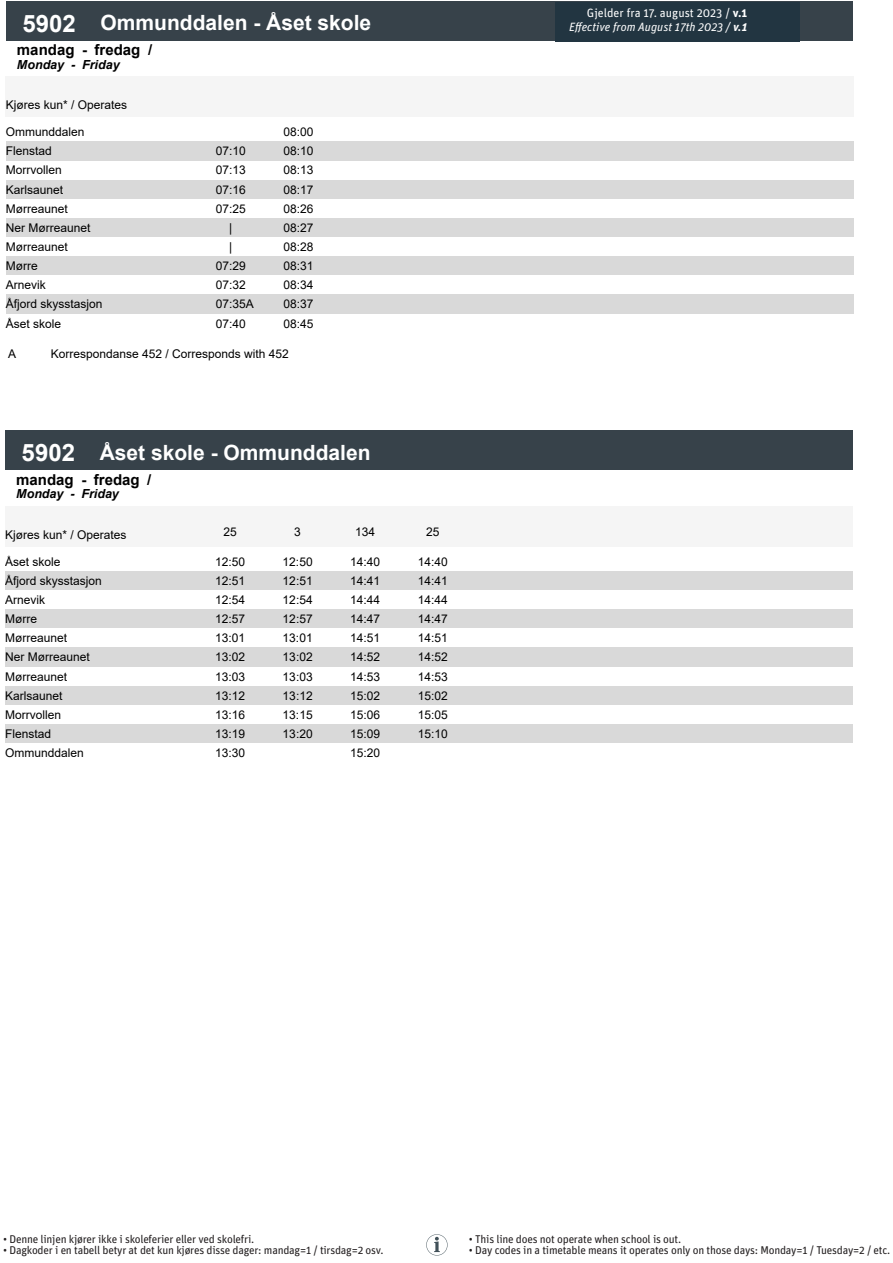
<style>
.page{position:relative;width:893px;height:1263px;background:#fff}
.page>*{position:absolute;margin:0;border:0;box-sizing:border-box;transform-origin:0 0}
.t1{font:700 21px "Arial";color:#fff}
.t2{font:700 15px "Arial";color:#000}
.t3{font:italic 700 12.45px "Arial";color:#000}
.t4{font:12px "Arial";color:#000}
.t5{font:italic 12px/14.4px "Unit Pro";color:#fff;text-align:right}
.t6{font:11.25px "Unit Pro";letter-spacing:-.02em;color:#231f20}
.s1{font-size:24px}
.s2{font-style:normal}
.s3{font-weight:700;font-style:normal}
.s4{font-weight:700}
</style>
<div class="page">
<div style="left:6px;top:77px;width:191px;height:40px;background:#f5f5f5"></div>
<div style="left:197px;top:77px;width:68px;height:40px;background:#f5f5f5"></div>
<div style="left:265px;top:77px;width:67px;height:40px;background:#f5f5f5"></div>
<div style="left:332px;top:77px;width:68px;height:40px;background:#f5f5f5"></div>
<div style="left:400px;top:77px;width:67px;height:40px;background:#f5f5f5"></div>
<div style="left:467px;top:77px;width:68px;height:40px;background:#f5f5f5"></div>
<div style="left:535px;top:77px;width:67px;height:40px;background:#f5f5f5"></div>
<div style="left:602px;top:77px;width:68px;height:40px;background:#f5f5f5"></div>
<div style="left:670px;top:77px;width:67px;height:40px;background:#f5f5f5"></div>
<div style="left:737px;top:77px;width:68px;height:40px;background:#f5f5f5"></div>
<div style="left:805px;top:77px;width:48px;height:40px;background:#f5f5f5"></div>
<div style="left:6px;top:1px;width:86px;height:40px;background:#37424a"></div>
<div style="left:92px;top:1px;width:761px;height:40px;background:#37424a"></div>
<div style="left:6px;top:142px;width:847px;height:19px;background:#d9d9d9"></div>
<div style="left:6px;top:180px;width:847px;height:19px;background:#d9d9d9"></div>
<div style="left:6px;top:218px;width:847px;height:19px;background:#d9d9d9"></div>
<div style="left:6px;top:257px;width:847px;height:19px;background:#d9d9d9"></div>
<div style="left:6px;top:295px;width:847px;height:19px;background:#d9d9d9"></div>
<div style="left:5px;top:506px;width:191px;height:40px;background:#f5f5f5"></div>
<div style="left:196px;top:506px;width:68px;height:40px;background:#f5f5f5"></div>
<div style="left:264px;top:506px;width:67px;height:40px;background:#f5f5f5"></div>
<div style="left:331px;top:506px;width:68px;height:40px;background:#f5f5f5"></div>
<div style="left:399px;top:506px;width:67px;height:40px;background:#f5f5f5"></div>
<div style="left:466px;top:506px;width:68px;height:40px;background:#f5f5f5"></div>
<div style="left:534px;top:506px;width:68px;height:40px;background:#f5f5f5"></div>
<div style="left:602px;top:506px;width:67px;height:40px;background:#f5f5f5"></div>
<div style="left:669px;top:506px;width:68px;height:40px;background:#f5f5f5"></div>
<div style="left:737px;top:506px;width:67px;height:40px;background:#f5f5f5"></div>
<div style="left:804px;top:506px;width:49px;height:40px;background:#f5f5f5"></div>
<div style="left:5px;top:431px;width:87px;height:39px;background:#37424a"></div>
<div style="left:92px;top:431px;width:761px;height:39px;background:#37424a"></div>
<div style="left:5px;top:571px;width:848px;height:19px;background:#d9d9d9"></div>
<div style="left:5px;top:610px;width:848px;height:19px;background:#d9d9d9"></div>
<div style="left:5px;top:648px;width:848px;height:19px;background:#d9d9d9"></div>
<div style="left:5px;top:686px;width:848px;height:19px;background:#d9d9d9"></div>
<div style="left:5px;top:724px;width:848px;height:19px;background:#d9d9d9"></div>
<div style="left:556px;top:2px;width:244px;height:39px;background:#223541"></div>
<svg style="left:426px;top:1234px;width:22px;height:21px"></svg>
<p class="t1" style="left:22px;top:8px;width:350px"><span class="s1">5902</span> Ommunddalen - Åset skole</p>
<p class="t2" style="left:17px;top:39px;width:137px">mandag - fredag /</p>
<p class="t3" style="left:17px;top:56px;width:104px">Monday - Friday</p>
<p class="t4" style="left:6px;top:97px;width:123px">Kjøres kun* / Operates</p>
<p class="t4" style="left:6px;top:124px;width:80px">Ommunddalen</p>
<p class="t4" style="left:283px;top:124px;width:32px">08:00</p>
<p class="t4" style="left:6px;top:143px;width:48px">Flenstad</p>
<p class="t4" style="left:216px;top:143px;width:32px">07:10</p>
<p class="t4" style="left:283px;top:143px;width:32px">08:10</p>
<p class="t4" style="left:6px;top:162px;width:57px">Morrvollen</p>
<p class="t4" style="left:216px;top:162px;width:32px">07:13</p>
<p class="t4" style="left:283px;top:162px;width:32px">08:13</p>
<p class="t4" style="left:6px;top:181px;width:59px">Karlsaunet</p>
<p class="t4" style="left:216px;top:181px;width:32px">07:16</p>
<p class="t4" style="left:283px;top:181px;width:32px">08:17</p>
<p class="t4" style="left:6px;top:200px;width:64px">Mørreaunet</p>
<p class="t4" style="left:216px;top:200px;width:32px">07:25</p>
<p class="t4" style="left:283px;top:200px;width:32px">08:26</p>
<p class="t4" style="left:6px;top:219px;width:86px">Ner Mørreaunet</p>
<p class="t4" style="left:229px;top:219px;width:5px">|</p>
<p class="t4" style="left:283px;top:219px;width:32px">08:27</p>
<p class="t4" style="left:6px;top:239px;width:64px">Mørreaunet</p>
<p class="t4" style="left:229px;top:239px;width:5px">|</p>
<p class="t4" style="left:283px;top:239px;width:32px">08:28</p>
<p class="t4" style="left:6px;top:258px;width:33px">Mørre</p>
<p class="t4" style="left:216px;top:258px;width:32px">07:29</p>
<p class="t4" style="left:283px;top:258px;width:32px">08:31</p>
<p class="t4" style="left:6px;top:277px;width:42px">Arnevik</p>
<p class="t4" style="left:216px;top:277px;width:32px">07:32</p>
<p class="t4" style="left:283px;top:277px;width:32px">08:34</p>
<p class="t4" style="left:6px;top:296px;width:98px">Åfjord skysstasjon</p>
<p class="t4" style="left:216px;top:296px;width:40px">07:35A</p>
<p class="t4" style="left:283px;top:296px;width:32px">08:37</p>
<p class="t4" style="left:6px;top:315px;width:57px">Åset skole</p>
<p class="t4" style="left:216px;top:315px;width:32px">07:40</p>
<p class="t4" style="left:283px;top:315px;width:32px">08:45</p>
<p class="t4" style="left:8px;top:345px;width:10px">A</p>
<p class="t4" style="left:51px;top:345px;width:240px">Korrespondanse 452 / Corresponds with 452</p>
<p class="t1" style="left:22px;top:438px;width:350px"><span class="s1">5902</span> Åset skole - Ommunddalen</p>
<p class="t2" style="left:16px;top:469px;width:137px">mandag - fredag /</p>
<p class="t3" style="left:16px;top:485px;width:104px">Monday - Friday</p>
<p class="t4" style="left:5px;top:526px;width:123px">Kjøres kun* / Operates</p>
<p class="t4" style="left:223px;top:524px;width:15px">25</p>
<p class="t4" style="left:294px;top:524px;width:8px">3</p>
<p class="t4" style="left:355px;top:524px;width:22px">134</p>
<p class="t4" style="left:426px;top:524px;width:15px">25</p>
<p class="t4" style="left:5px;top:553px;width:57px">Åset skole</p>
<p class="t4" style="left:215px;top:553px;width:32px">12:50</p>
<p class="t4" style="left:283px;top:553px;width:32px">12:50</p>
<p class="t4" style="left:350px;top:553px;width:32px">14:40</p>
<p class="t4" style="left:418px;top:553px;width:32px">14:40</p>
<p class="t4" style="left:5px;top:572px;width:98px">Åfjord skysstasjon</p>
<p class="t4" style="left:215px;top:572px;width:32px">12:51</p>
<p class="t4" style="left:283px;top:572px;width:32px">12:51</p>
<p class="t4" style="left:350px;top:572px;width:32px">14:41</p>
<p class="t4" style="left:418px;top:572px;width:32px">14:41</p>
<p class="t4" style="left:5px;top:591px;width:42px">Arnevik</p>
<p class="t4" style="left:215px;top:591px;width:32px">12:54</p>
<p class="t4" style="left:283px;top:591px;width:32px">12:54</p>
<p class="t4" style="left:350px;top:591px;width:32px">14:44</p>
<p class="t4" style="left:418px;top:591px;width:32px">14:44</p>
<p class="t4" style="left:5px;top:611px;width:33px">Mørre</p>
<p class="t4" style="left:215px;top:611px;width:32px">12:57</p>
<p class="t4" style="left:283px;top:611px;width:32px">12:57</p>
<p class="t4" style="left:350px;top:611px;width:32px">14:47</p>
<p class="t4" style="left:418px;top:611px;width:32px">14:47</p>
<p class="t4" style="left:5px;top:630px;width:64px">Mørreaunet</p>
<p class="t4" style="left:215px;top:630px;width:32px">13:01</p>
<p class="t4" style="left:283px;top:630px;width:32px">13:01</p>
<p class="t4" style="left:350px;top:630px;width:32px">14:51</p>
<p class="t4" style="left:418px;top:630px;width:32px">14:51</p>
<p class="t4" style="left:5px;top:649px;width:86px">Ner Mørreaunet</p>
<p class="t4" style="left:215px;top:649px;width:32px">13:02</p>
<p class="t4" style="left:283px;top:649px;width:32px">13:02</p>
<p class="t4" style="left:350px;top:649px;width:32px">14:52</p>
<p class="t4" style="left:418px;top:649px;width:32px">14:52</p>
<p class="t4" style="left:5px;top:668px;width:64px">Mørreaunet</p>
<p class="t4" style="left:215px;top:668px;width:32px">13:03</p>
<p class="t4" style="left:283px;top:668px;width:32px">13:03</p>
<p class="t4" style="left:350px;top:668px;width:32px">14:53</p>
<p class="t4" style="left:418px;top:668px;width:32px">14:53</p>
<p class="t4" style="left:5px;top:687px;width:59px">Karlsaunet</p>
<p class="t4" style="left:215px;top:687px;width:32px">13:12</p>
<p class="t4" style="left:283px;top:687px;width:32px">13:12</p>
<p class="t4" style="left:350px;top:687px;width:32px">15:02</p>
<p class="t4" style="left:418px;top:687px;width:32px">15:02</p>
<p class="t4" style="left:5px;top:706px;width:57px">Morrvollen</p>
<p class="t4" style="left:215px;top:706px;width:32px">13:16</p>
<p class="t4" style="left:283px;top:706px;width:32px">13:15</p>
<p class="t4" style="left:350px;top:706px;width:32px">15:06</p>
<p class="t4" style="left:418px;top:706px;width:32px">15:05</p>
<p class="t4" style="left:5px;top:725px;width:48px">Flenstad</p>
<p class="t4" style="left:215px;top:725px;width:32px">13:19</p>
<p class="t4" style="left:283px;top:725px;width:32px">13:20</p>
<p class="t4" style="left:350px;top:725px;width:32px">15:09</p>
<p class="t4" style="left:418px;top:725px;width:32px">15:10</p>
<p class="t4" style="left:5px;top:744px;width:80px">Ommunddalen</p>
<p class="t4" style="left:215px;top:744px;width:32px">13:30</p>
<p class="t4" style="left:350px;top:744px;width:32px">15:20</p>
<p class="t5" style="left:569px;top:5px;width:179px"><span class="s2">Gjelder fra 17. august 2023 /</span> <span class="s3">v.1<br></span>Effective from August 17th 2023 / <span class="s4">v.1</span></p>
<p class="t6" style="left:3px;top:1231px;width:253px">• Denne linjen kjører ikke i skoleferier eller ved skolefri.</p>
<p class="t6" style="left:3px;top:1243px;width:382px">• Dagkoder i en tabell betyr at det kun kjøres disse dager: mandag=1 / tirsdag=2 osv.</p>
<p class="t6" style="left:469px;top:1231px;width:214px">• This line does not operate when school is out.</p>
<p class="t6" style="left:469px;top:1243px;width:423px">• Day codes in a timetable means it operates only on those days: Monday=1 / Tuesday=2 / etc.</p>
</div>
